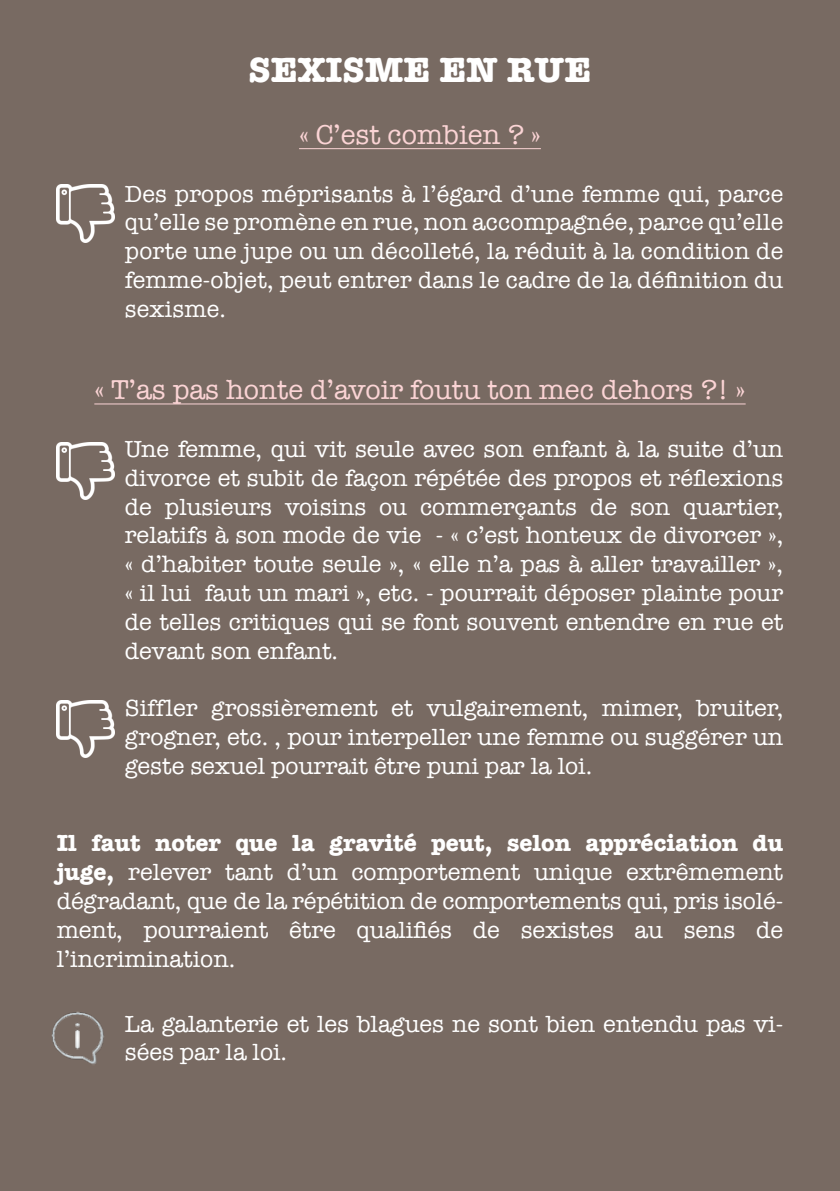
<style>
.page{position:relative;width:840px;height:1191px;background:#fff}
.page>*{position:absolute;margin:0;border:0;box-sizing:border-box;transform-origin:0 0}
.t1{font:700 36px "American Typewriter";color:#fff}
.t2{font:28px "American Typewriter";color:#fbd4d5}
.t3{font:24px/28.8px "American Typewriter";color:#fff;text-align:justify}
.s1{font-weight:700}
</style>
<div class="page">
<div style="left:0;top:0;width:839px;height:1191px;background:#786a62"></div>
<hr style="left:299px;top:148px;width:241px;height:1px;background:#fbd4d5">
<hr style="left:94px;top:403px;width:651px;height:1px;background:#fbd4d5">
<img style="left:57px;top:185px;width:57px;height:57px">
<img style="left:57px;top:442px;width:57px;height:58px">
<img style="left:57px;top:700px;width:57px;height:57px">
<img style="left:51px;top:1011px;width:53px;height:54px">
<p class="t1" style="left:248px;top:38px;width:344px">SEXISME EN RUE</p>
<p class="t2" style="left:299px;top:113px;width:243px">« C’est combien ? »</p>
<p class="t3" style="left:125px;top:178px;width:659px">Des propos méprisants à l’égard d’une femme qui, parce qu’elle se promène en rue, non accompagnée, parce qu’elle porte une jupe ou un décolleté, la réduit à la condition de femme-objet, peut entrer dans le cadre de la définition du sexisme.</p>
<p class="t2" style="left:94px;top:368px;width:652px">« T’as pas honte d’avoir foutu ton mec dehors ?! »</p>
<p class="t3" style="left:125px;top:434px;width:659px">Une femme, qui vit seule avec son enfant à la suite d’un divorce et subit de façon répétée des propos et réflexions de plusieurs voisins ou commerçants de son quartier, relatifs à son mode de vie - « c’est honteux de divorcer », « d’habiter toute seule », « elle n’a pas à aller travailler », « il lui faut un mari », etc. - pourrait déposer plainte pour de telles critiques qui se font souvent entendre en rue et devant son enfant.</p>
<p class="t3" style="left:125px;top:693px;width:659px">Siffler grossièrement et vulgairement, mimer, bruiter, grogner, etc. , pour interpeller une femme ou suggérer un geste sexuel pourrait être puni par la loi.</p>
<p class="t3" style="left:57px;top:828px;width:727px"><span class="s1">Il faut noter que la gravité peut, selon appréciation du juge,</span> relever tant d’un comportement unique extrêmement dégradant, que de la répétition de comportements qui, pris isolé-</p>
<p class="t3" style="left:57px;top:914px;width:727px">ment, pourraient être qualifiés de sexistes au sens de l’incrimination.</p>
<p class="t3" style="left:125px;top:1008px;width:659px">La galanterie et les blagues ne sont bien entendu pas vi&shy;sées par la loi.</p>
</div>
